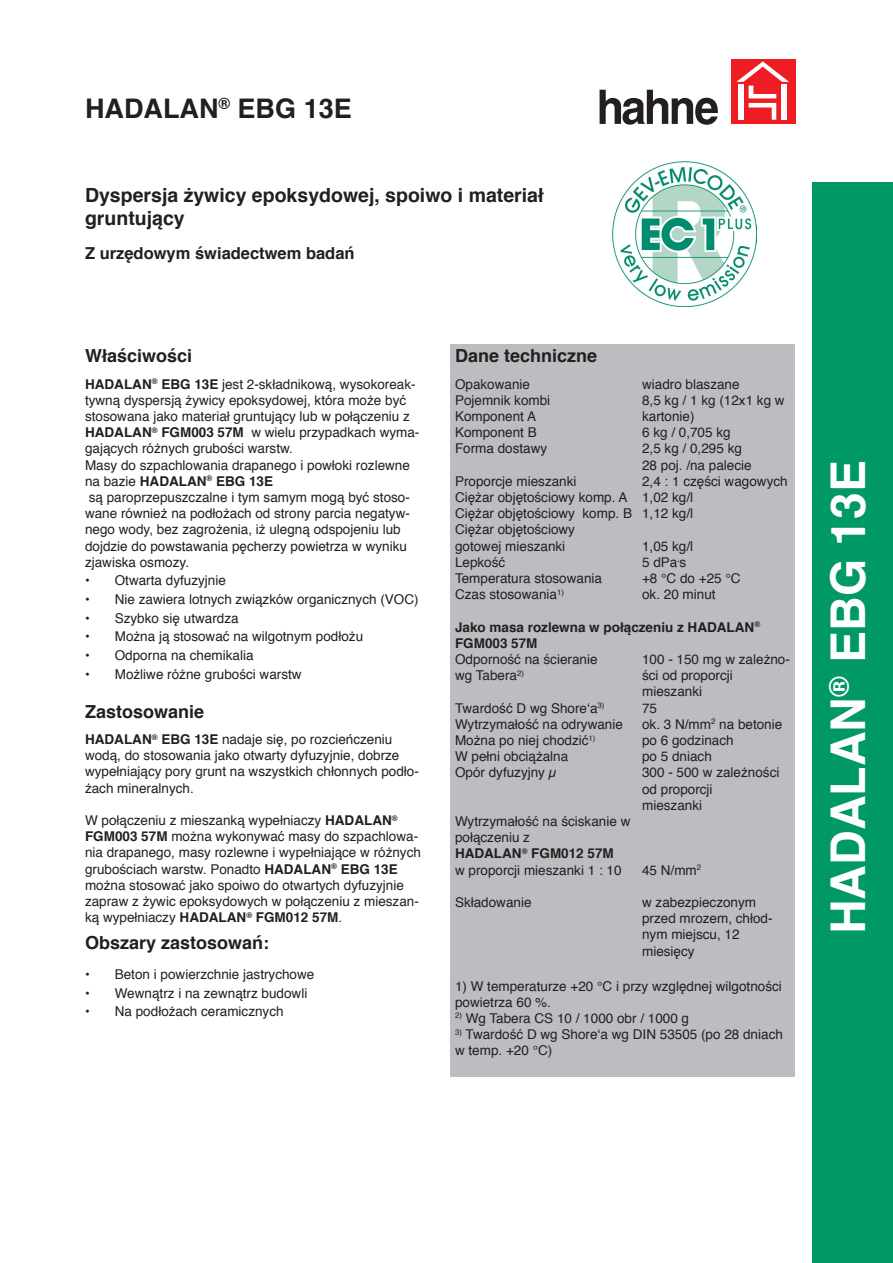
<style>
.page{position:relative;width:893px;height:1263px;background:#fff}
.page>*{position:absolute;margin:0;border:0;box-sizing:border-box;transform-origin:0 0}
.t1{font:700 48px "Helvetica";color:#fff}
.t2{font:700 27px "Helvetica";color:#231f20}
.t3{font:700 19.5px/23.4px "Helvetica";color:#231f20}
.t4{font:700 18px "Helvetica";color:#231f20}
.t5{font:700 16.5px "Helvetica";color:#231f20}
.t6{font:13.5px/16.2px "Helvetica";color:#231f20}
.t7{font:700 13.5px/16.2px "Helvetica";color:#231f20}
.s1{font-weight:700}
</style>
<div class="page">
<div style="left:731px;top:60px;width:64px;height:64px;background:#ee1d23"></div>
<svg style="left:736px;top:61px;width:53px;height:59px"></svg>
<div style="left:738px;top:84px;width:6px;height:36px;background:#fff"></div>
<div style="left:782px;top:84px;width:5px;height:36px;background:#fff"></div>
<svg style="left:600px;top:90px;width:118px;height:35px"></svg>
<div style="left:812px;top:183px;width:81px;height:1080px;background:#009864"></div>
<img style="left:612px;top:162px;width:145px;height:144px">
<div style="left:451px;top:344px;width:344px;height:30px;background:#bcbdc0"></div>
<div style="left:451px;top:374px;width:344px;height:586px;background:#bcbdc0"></div>
<div style="left:451px;top:960px;width:344px;height:100px;background:#bcbdc0"></div>
<div style="left:451px;top:1059px;width:344px;height:17px;background:#bcbdc0"></div>
<p class="t2" style="left:85px;top:87px;width:268px">HADALAN<sup>®</sup> EBG 13E</p>
<p class="t3" style="left:85px;top:183px;width:460px">Dyspersja żywicy epoksydowej, spoiwo i materiał gruntujący</p>
<p class="t5" style="left:85px;top:240px;width:271px">Z urzędowym świadectwem badań</p>
<p class="t4" style="left:85px;top:341px;width:109px">Właściwości</p>
<p class="t6" style="left:85px;top:376px;width:336px"><span class="s1">HADALAN</span><sup>®</sup> <span class="s1">EBG 13E</span> jest 2-składnikową, wysokoreak&shy;tywną dyspersją żywicy epoksydowej, która może być stosowana jako materiał gruntujący lub w połączeniu z <span class="s1">HADALAN</span><sup>®</sup> <span class="s1">FGM003 57M</span> w wielu przypadkach wyma&shy;gających różnych grubości warstw.</p>
<p class="t6" style="left:85px;top:457px;width:326px">Masy do szpachlowania drapanego i powłoki rozlewne na bazie <span class="s1">HADALAN</span><sup>®</sup> <span class="s1">EBG 13E</span></p>
<p class="t6" style="left:85px;top:490px;width:326px">są paroprzepuszczalne i tym samym mogą być stoso&shy;wane również na podłożach od strony parcia negatyw&shy;nego wody, bez zagrożenia, iż ulegną odspojeniu lub dojdzie do powstawania pęcherzy powietrza w wyniku zjawiska osmozy.</p>
<p class="t7" style="left:85px;top:573px;width:6px">•</p>
<p class="t6" style="left:115px;top:573px;width:113px">Otwarta dyfuzyjnie</p>
<p class="t7" style="left:85px;top:591px;width:6px">•</p>
<p class="t6" style="left:115px;top:592px;width:305px">Nie zawiera lotnych związków organicznych (VOC)</p>
<p class="t7" style="left:85px;top:610px;width:6px">•</p>
<p class="t6" style="left:115px;top:610px;width:125px">Szybko się utwardza</p>
<p class="t7" style="left:85px;top:629px;width:6px">•</p>
<p class="t6" style="left:115px;top:629px;width:250px">Można ją stosować na wilgotnym podłożu</p>
<p class="t7" style="left:85px;top:647px;width:6px">•</p>
<p class="t6" style="left:115px;top:647px;width:140px">Odporna na chemikalia</p>
<p class="t7" style="left:85px;top:666px;width:6px">•</p>
<p class="t6" style="left:115px;top:666px;width:188px">Możliwe różne grubości warstw</p>
<p class="t4" style="left:85px;top:697px;width:121px">Zastosowanie</p>
<p class="t6" style="left:85px;top:731px;width:335px"><span class="s1">HADALAN</span><sup>®</sup> <span class="s1">EBG 13E</span> nadaje się, po rozcieńczeniu wodą, do stosowania jako otwarty dyfuzyjnie, dobrze wypełniający pory grunt na wszystkich chłonnych podło&shy;żach mineralnych.</p>
<p class="t6" style="left:85px;top:812px;width:337px">W połączeniu z mieszanką wypełniaczy <span class="s1">HADALAN</span><sup>® </sup><span class="s1">FGM003 57M</span> można wykonywać masy do szpachlowa&shy;nia drapanego, masy rozlewne i wypełniające w różnych grubościach warstw. Ponadto <span class="s1">HADALAN</span><sup>®</sup> <span class="s1">EBG 13E </span>można stosować jako spoiwo do otwartych dyfuzyjnie zapraw z żywic epoksydowych w połączeniu z mieszan&shy;ką wypełniaczy <span class="s1">HADALAN</span><sup>®</sup> <span class="s1">FGM012 57M</span>.</p>
<p class="t4" style="left:85px;top:928px;width:186px">Obszary zastosowań:</p>
<p class="t7" style="left:85px;top:966px;width:6px">•</p>
<p class="t6" style="left:115px;top:967px;width:201px">Beton i powierzchnie jastrychowe</p>
<p class="t7" style="left:85px;top:985px;width:6px">•</p>
<p class="t6" style="left:115px;top:985px;width:194px">Wewnątrz i na zewnątrz budowli</p>
<p class="t7" style="left:85px;top:1004px;width:6px">•</p>
<p class="t6" style="left:115px;top:1004px;width:170px">Na podłożach ceramicznych</p>
<p class="t4" style="left:455px;top:341px;width:144px">Dane techniczne</p>
<p class="t6" style="left:455px;top:376px;width:77px">Opakowanie</p>
<p class="t6" style="left:455px;top:392px;width:97px">Pojemnik kombi</p>
<p class="t6" style="left:455px;top:409px;width:83px">Komponent A</p>
<p class="t6" style="left:455px;top:425px;width:83px">Komponent B</p>
<p class="t6" style="left:455px;top:441px;width:94px">Forma dostawy</p>
<p class="t6" style="left:455px;top:473px;width:123px">Proporcje mieszanki</p>
<p class="t6" style="left:455px;top:490px;width:174px">Ciężar objętościowy komp. A</p>
<p class="t6" style="left:455px;top:506px;width:179px">Ciężar objętościowy komp. B</p>
<p class="t6" style="left:455px;top:522px;width:122px">Ciężar objętościowy</p>
<p class="t6" style="left:455px;top:538px;width:112px">gotowej mieszanki</p>
<p class="t6" style="left:455px;top:554px;width:52px">Lepkość</p>
<p class="t6" style="left:455px;top:571px;width:149px">Temperatura stosowania</p>
<p class="t6" style="left:455px;top:587px;width:111px">Czas stosowania<sup>1)</sup></p>
<p class="t7" style="left:455px;top:619px;width:307px">Jako masa rozlewna w połączeniu z HADALAN<sup>®<br></sup>FGM003 57M</p>
<p class="t6" style="left:455px;top:652px;width:144px">Odporność na ścieranie</p>
<p class="t6" style="left:455px;top:668px;width:71px">wg Tabera<sup>2)</sup></p>
<p class="t6" style="left:455px;top:700px;width:151px">Twardość D wg Shore‘a<sup>3)</sup></p>
<p class="t6" style="left:455px;top:716px;width:169px">Wytrzymałość na odrywanie</p>
<p class="t6" style="left:455px;top:733px;width:142px">Można po niej chodzić<sup>1)</sup></p>
<p class="t6" style="left:455px;top:749px;width:115px">W pełni obciążalna</p>
<p class="t6" style="left:455px;top:765px;width:103px">Opór dyfuzyjny µ</p>
<p class="t6" style="left:455px;top:814px;width:177px">Wytrzymałość na ściskanie w</p>
<p class="t6" style="left:455px;top:830px;width:77px">połączeniu z</p>
<p class="t7" style="left:455px;top:846px;width:160px">HADALAN<sup>®</sup> FGM012 57M</p>
<p class="t6" style="left:455px;top:862px;width:168px">w proporcji mieszanki 1 : 10</p>
<p class="t6" style="left:455px;top:895px;width:78px">Składowanie</p>
<p class="t6" style="left:642px;top:376px;width:99px">wiadro blaszane</p>
<p class="t6" style="left:642px;top:392px;width:144px">8,5 kg / 1 kg (12x1 kg w kartonie)</p>
<p class="t6" style="left:642px;top:425px;width:90px">6 kg / 0,705 kg</p>
<p class="t6" style="left:642px;top:441px;width:101px">2,5 kg / 0,295 kg</p>
<p class="t6" style="left:642px;top:457px;width:111px">28 poj. /na palecie</p>
<p class="t6" style="left:642px;top:473px;width:147px">2,4 : 1 części wagowych</p>
<p class="t6" style="left:642px;top:490px;width:53px">1,02 kg/l</p>
<p class="t6" style="left:642px;top:506px;width:53px">1,12 kg/l</p>
<p class="t6" style="left:642px;top:538px;width:53px">1,05 kg/l</p>
<p class="t6" style="left:642px;top:554px;width:46px">5 dPa<sup>.</sup>s</p>
<p class="t6" style="left:642px;top:571px;width:100px">+8 °C do +25 °C</p>
<p class="t6" style="left:642px;top:587px;width:75px">ok. 20 minut</p>
<p class="t6" style="left:642px;top:652px;width:149px">100 - 150 mg w zależno&shy;ści od proporcji</p>
<p class="t6" style="left:642px;top:684px;width:62px">mieszanki</p>
<p class="t6" style="left:642px;top:700px;width:17px">75</p>
<p class="t6" style="left:642px;top:716px;width:142px">ok. 3 N/mm<sup>2</sup> na betonie</p>
<p class="t6" style="left:642px;top:733px;width:93px">po 6 godzinach</p>
<p class="t6" style="left:642px;top:749px;width:71px">po 5 dniach</p>
<p class="t6" style="left:642px;top:765px;width:139px">300 - 500 w zależności od proporcji</p>
<p class="t6" style="left:642px;top:797px;width:62px">mieszanki</p>
<p class="t6" style="left:642px;top:862px;width:61px">45 N/mm<sup>2</sup></p>
<p class="t6" style="left:642px;top:895px;width:132px">w zabezpieczonym przed mrozem, chłod&shy;nym miejscu, 12 miesięcy</p>
<p class="t6" style="left:455px;top:978px;width:328px">1) W temperaturze +20 °C i przy względnej wilgotności powietrza 60 %.</p>
<p class="t6" style="left:455px;top:1010px;width:236px"><sup>2)</sup> Wg Tabera CS 10 / 1000 obr / 1000 g</p>
<p class="t6" style="left:455px;top:1027px;width:329px"><sup>3)</sup> Twardość D wg Shore‘a wg DIN 53505 (po 28 dniach w temp. +20 °C)</p>
<p class="t1" style="left:810px;top:934px;width:476px;rotate:-90deg">HADALAN<sup>®</sup> EBG 13E</p>
</div>
